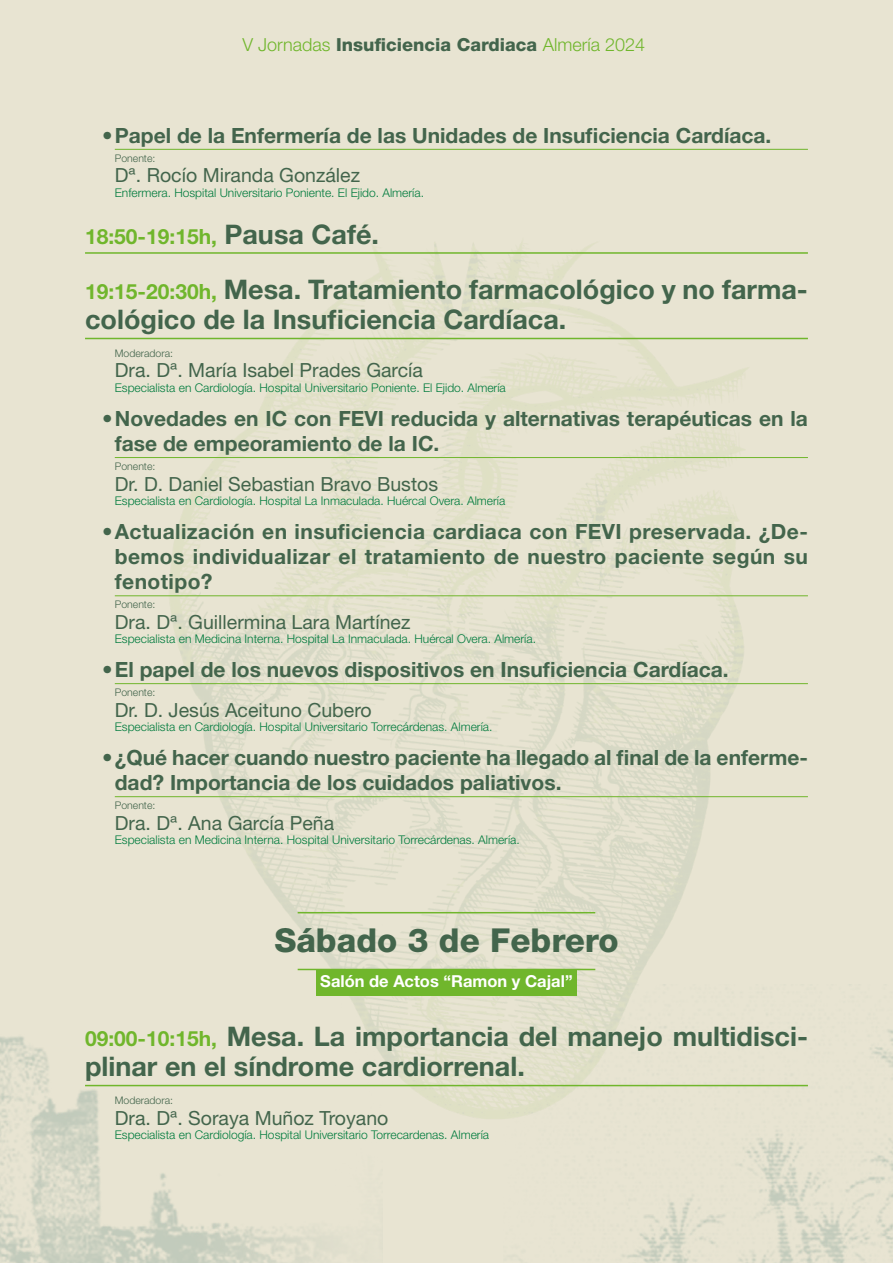
<style>
.page{position:relative;width:893px;height:1263px;background:#fff}
.page>*{position:absolute;margin:0;border:0;box-sizing:border-box;transform-origin:0 0}
.t1{font:800 33px "Helvetica Neue LT Std";color:#43654c}
.t2{font:700 27px/30px "Helvetica Neue LT Std";color:#43654c}
.t3{font:700 21px/25.2px "Helvetica Neue LT Std";color:#43654c}
.t4{font:700 21px "Helvetica Neue LT Std";color:#70b62c}
.t5{font:19.5px "Helvetica Neue LT Std";color:#43654c}
.t6{font:800 18px "Helvetica Neue LT Std";color:#43654c}
.t7{font:700 16.5px "Helvetica Neue LT Std";color:#fff}
.t8{font:300 12px "Helvetica Neue LT Std";color:#007b3d}
.t9{font:300 10.5px "Helvetica Neue LT Std";color:#43654c}
.s1{font-weight:300;color:#70b62c}
.s2{font-size:27px;color:#43654c}
.s3{font-size:21px;color:#70b62c}
</style>
<div class="page">
<img style="left:0;top:0;width:893px;height:1263px">
<img style="left:0;top:925px;width:383px;height:338px">
<img style="left:504px;top:984px;width:389px;height:279px">
<hr style="left:115px;top:149px;width:693px;height:1px;background:#70b62c">
<hr style="left:85px;top:252px;width:723px;height:2px;background:#70b62c">
<hr style="left:85px;top:338px;width:723px;height:1px;background:#70b62c">
<hr style="left:115px;top:457px;width:693px;height:1px;background:#70b62c">
<hr style="left:115px;top:595px;width:693px;height:1px;background:#70b62c">
<hr style="left:115px;top:683px;width:693px;height:1px;background:#70b62c">
<hr style="left:115px;top:796px;width:693px;height:1px;background:#70b62c">
<hr style="left:298px;top:912px;width:297px;height:1px;background:#70b62c">
<hr style="left:298px;top:969px;width:297px;height:1px;background:#70b62c">
<div style="left:316px;top:970px;width:261px;height:25px;background:#70b62c"></div>
<hr style="left:85px;top:1085px;width:723px;height:1px;background:#70b62c">
<h3 class="t6" style="left:242px;top:34px;width:404px"><span class="s1">V Jornadas</span> Insuficiencia Cardiaca <span class="s1">Almería 2024</span></h3>
<h3 class="t3" style="left:102px;top:122px;width:671px">•Papel de la Enfermería de las Unidades de Insuficiencia Cardíaca.</h3>
<p class="t9" style="left:115px;top:151px;width:42px">Ponente:</p>
<h3 class="t5" style="left:115px;top:164px;width:247px">Dª. Rocío Miranda González</h3>
<p class="t8" style="left:115px;top:185px;width:311px">Enfermera. Hospital Universitario Poniente. El Ejido. Almería.</p>
<h3 class="t4" style="left:85px;top:223px;width:295px">18:50-19:15h, <span class="s2">Pausa Café.</span></h3>
<h2 class="t2" style="left:85px;top:274px;width:724px"><span class="s3">19:15-20:30h,</span> Mesa. Tratamiento farmacológico y no farma&shy;cológico de la Insuficiencia Cardíaca.</h2>
<p class="t9" style="left:115px;top:347px;width:60px">Moderadora:</p>
<h3 class="t5" style="left:115px;top:359px;width:310px">Dra. Dª. María Isabel Prades García</h3>
<p class="t8" style="left:115px;top:380px;width:392px">Especialista en Cardiología. Hospital Universitario Poniente. El Ejido. Almería</p>
<h3 class="t3" style="left:115px;top:405px;width:695px;text-indent:-13px">•Novedades en IC con FEVI reducida y alternativas terapéuticas en la fase de empeoramiento de la IC.</h3>
<p class="t9" style="left:115px;top:460px;width:42px">Ponente:</p>
<h3 class="t5" style="left:115px;top:472px;width:325px">Dr. D. Daniel Sebastian Bravo Bustos</h3>
<p class="t8" style="left:115px;top:493px;width:392px">Especialista en Cardiología. Hospital La Inmaculada. Huércal Overa. Almería</p>
<h3 class="t3" style="left:115px;top:518px;width:695px;text-align:justify;text-indent:-13px">•Actualización en insuficiencia cardiaca con FEVI preservada. ¿De&shy;bemos individualizar el tratamiento de nuestro paciente según su fenotipo?</h3>
<p class="t9" style="left:115px;top:598px;width:42px">Ponente:</p>
<h3 class="t5" style="left:115px;top:610px;width:297px">Dra. Dª. Guillermina Lara Martínez</h3>
<p class="t8" style="left:115px;top:632px;width:423px">Especialista en Medicina Interna. Hospital La Inmaculada. Huércal Overa. Almería.</p>
<h3 class="t3" style="left:102px;top:656px;width:628px">•El papel de los nuevos dispositivos en Insuficiencia Cardíaca.</h3>
<p class="t9" style="left:115px;top:686px;width:42px">Ponente:</p>
<h3 class="t5" style="left:115px;top:698px;width:258px">Dr. D. Jesús Aceituno Cubero</h3>
<p class="t8" style="left:115px;top:719px;width:379px">Especialista en Cardiología. Hospital Universitario Torrecárdenas. Almería.</p>
<h3 class="t3" style="left:115px;top:744px;width:695px;text-indent:-13px">•¿Qué hacer cuando nuestro paciente ha llegado al final de la enferme&shy;dad? Importancia de los cuidados paliativos.</h3>
<p class="t9" style="left:115px;top:799px;width:42px">Ponente:</p>
<h3 class="t5" style="left:115px;top:811px;width:221px">Dra. Dª. Ana García Peña</h3>
<p class="t8" style="left:115px;top:832px;width:406px">Especialista en Medicina Interna. Hospital Universitario Torrecárdenas. Almería.</p>
<h1 class="t1" style="left:274px;top:920px;width:346px">Sábado 3 de Febrero</h1>
<h3 class="t7" style="left:320px;top:970px;width:254px">Salón de Actos “Ramon y Cajal”</h3>
<h2 class="t2" style="left:85px;top:1021px;width:724px"><span class="s3">09:00-10:15h,</span> Mesa. La importancia del manejo multidisci&shy;plinar en el síndrome cardiorrenal.</h2>
<p class="t9" style="left:115px;top:1094px;width:60px">Moderadora:</p>
<h3 class="t5" style="left:115px;top:1106px;width:275px">Dra. Dª. Soraya Muñoz Troyano</h3>
<p class="t8" style="left:115px;top:1127px;width:376px">Especialista en Cardiología. Hospital Universitario Torrecardenas. Almería</p>
</div>
